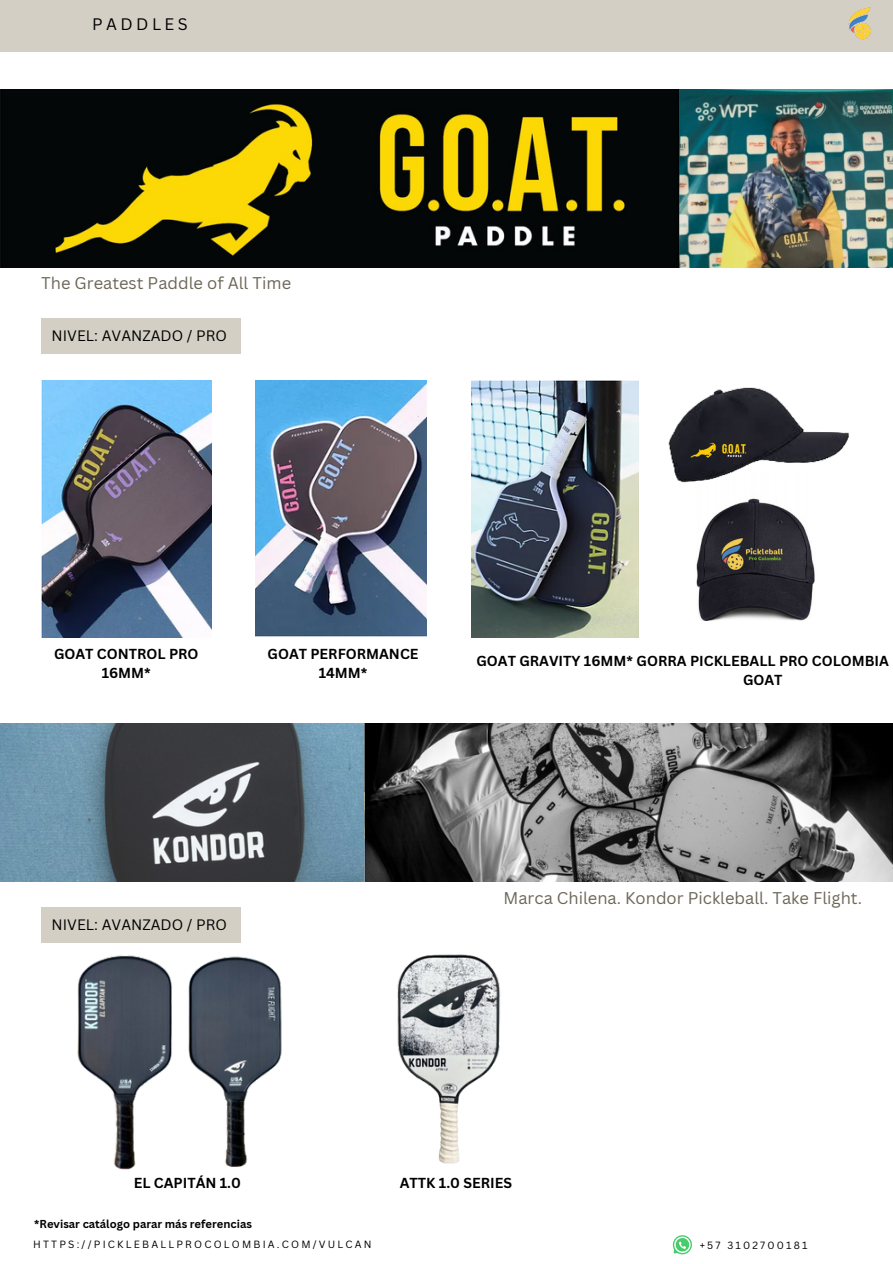
<style>
.page{position:relative;width:893px;height:1264px;background:#fff}
.page>*{position:absolute;margin:0;border:0;box-sizing:border-box;transform-origin:0 0}
.t1{font:16.5px "Canva Sans";color:#6b6657}
.t2{font:16.2px "Canva Sans";letter-spacing:.215em;color:#000}
.t3{font:14.7px "Canva Sans";color:#000}
.t4{font:700 14.1px/19.2px "Canva Sans";color:#000;text-align:center}
.t5{font:700 11.25px "Canva Sans";color:#000}
.t6{font:10.2px "Canva Sans";letter-spacing:.215em;color:#000}
</style>
<div class="page">
<div style="left:0;top:0;width:892px;height:51px;background:#d3cfc5"></div>
<img style="left:848px;top:7px;width:23px;height:33px">
<div style="left:41px;top:318px;width:200px;height:36px;background:#d3cfc5"></div>
<svg style="left:672px;top:1235px;width:20px;height:19px"></svg>
<img style="left:0;top:89px;width:892px;height:178px">
<img style="left:41px;top:380px;width:170px;height:258px">
<img style="left:471px;top:380px;width:167px;height:258px">
<img style="left:256px;top:380px;width:171px;height:257px">
<img style="left:696px;top:538px;width:119px;height:83px">
<img style="left:668px;top:387px;width:181px;height:151px">
<img style="left:0;top:723px;width:364px;height:158px">
<img style="left:364px;top:723px;width:528px;height:158px">
<div style="left:41px;top:907px;width:200px;height:36px;background:#d3cfc5"></div>
<img style="left:209px;top:956px;width:73px;height:211px">
<img style="left:397px;top:954px;width:103px;height:210px">
<img style="left:77px;top:955px;width:132px;height:215px">
<p class="t2" style="left:92px;top:13px;width:97px">PADDLES</p>
<p class="t1" style="left:41px;top:271px;width:251px">The Greatest Paddle of All Time</p>
<p class="t3" style="left:52px;top:325px;width:177px">NIVEL: AVANZADO / PRO</p>
<p class="t4" style="left:54px;top:643px;width:146px">GOAT CONTROL PRO<br>16MM*</p>
<p class="t4" style="left:476px;top:651px;width:414px">GOAT GRAVITY 16MM* GORRA PICKLEBALL PRO COLOMBIA</p>
<p class="t4" style="left:267px;top:643px;width:152px">GOAT PERFORMANCE<br>14MM*</p>
<p class="t4" style="left:743px;top:670px;width:41px">GOAT</p>
<p class="t3" style="left:52px;top:914px;width:177px">NIVEL: AVANZADO / PRO</p>
<p class="t1" style="left:503px;top:886px;width:360px">Marca Chilena. Kondor Pickleball. Take Flight.</p>
<p class="t4" style="left:134px;top:1172px;width:109px">EL CAPITÁN 1.0</p>
<p class="t4" style="left:400px;top:1172px;width:114px">ATTK 1.0 SERIES</p>
<p class="t5" style="left:34px;top:1216px;width:219px">*Revisar catálogo parar más referencias</p>
<p class="t6" style="left:33px;top:1237px;width:340px">HTTPS://PICKLEBALLPROCOLOMBIA.COM/VULCAN</p>
<p class="t6" style="left:699px;top:1238px;width:109px">+57 3102700181</p>
</div>
